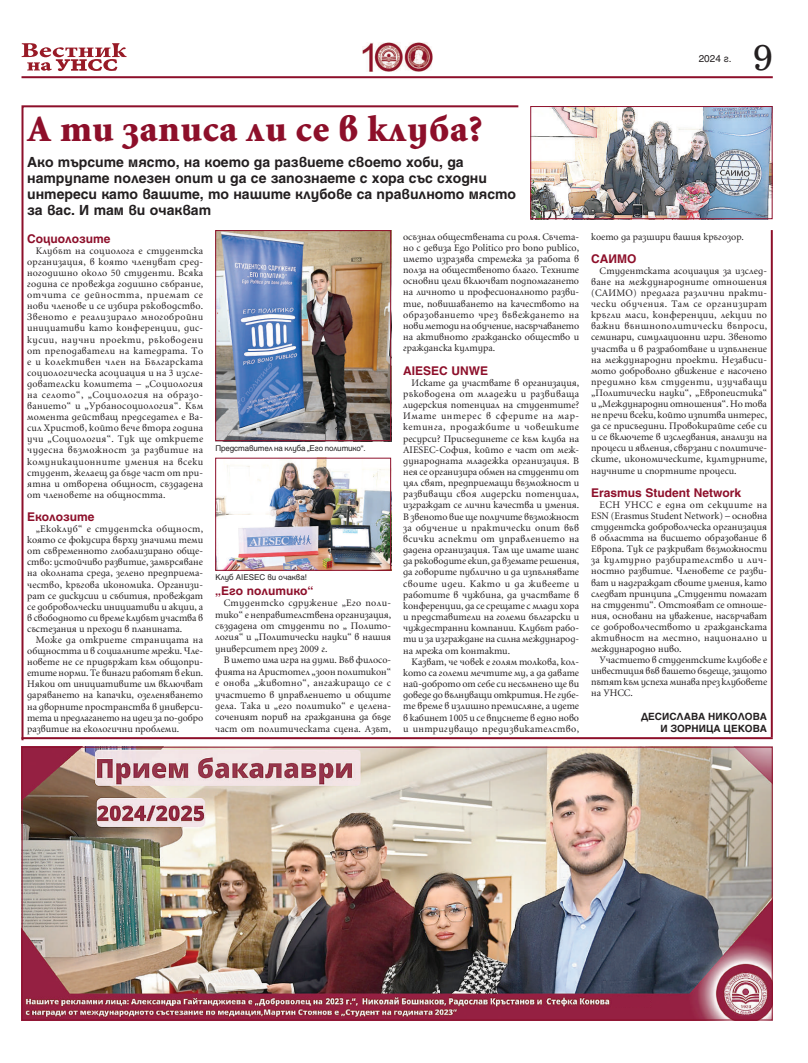
<style>
.page{position:relative;width:808px;height:1063px;background:#fff}
.page>*{position:absolute;margin:0;border:0;box-sizing:border-box;transform-origin:0 0}
.t1{font:900 37px "SP Lulin";letter-spacing:.025em;color:#8d0f2a}
.t2{font:35.9px "SP News Center";color:#231f20}
.t3{font:700 14px/16px "SP Herald";color:#231f20}
.t4{font:700 12px "SP Herald";color:#8d0f2a}
.t5{font:10px/11.1px "SP Lulin";color:#231f20;text-align:justify}
.t6{font:700 10px/12.1px "SP Herald";color:#231f20;text-align:right}
.t7{font:10px "SP Herald";color:#231f20}
.t8{font:8px "SP Herald";letter-spacing:-.01em;color:#231f20}
</style>
<div class="page">
<svg style="left:22px;top:43px;width:105px;height:28px"></svg>
<img style="left:362px;top:43px;width:70px;height:28px">
<hr style="left:22px;top:76px;width:751px;height:2px;background:#8d0f2a">
<img style="left:532px;top:108px;width:239px;height:109px">
<div style="left:530px;top:106px;width:243px;height:113px;border:1px solid #8d0f2a"></div>
<svg style="left:21px;top:105px;width:499px;height:636px"></svg>
<hr style="left:771px;top:230px;width:2px;height:507px;background:#8d0f2a">
<hr style="left:22px;top:737px;width:751px;height:2px;background:#8d0f2a">
<img style="left:24px;top:749px;width:747px;height:269px">
<div style="left:601px;top:997px;width:49px;height:10px;background:#951f42"></div>
<img style="left:324px;top:995px;width:287px;height:12px">
<p class="t7" style="left:699px;top:53px;width:34px">2024 г.</p>
<h2 class="t2" style="left:753px;top:35px;width:21px">9</h2>
<h1 class="t1" style="left:27px;top:110px;width:457px">А ти записа ли се в клуба?</h1>
<h3 class="t3" style="left:27px;top:154px;width:490px">Ако търсите място, на което да развиете своето хоби, да натрупате полезен опит и да се запознаете с хора със сходни интереси като вашите, то нашите клубове са правилното място за вас. И там ви очакват</h3>
<p class="t4" style="left:27px;top:231px;width:85px">Социолозите</p>
<p class="t5" style="left:27px;top:245px;width:178px;text-indent:9px">Клубът на социолога е студентска организация, в която членуват сред&shy;ногодишно около 50 студенти. Всяка година се провежда годишно събрание, отчита се дейността, приемат се нови членове и се избира ръководство.<br>Звеното е реализирало многобройни инициативи като конференции, дис&shy;кусии, научни проекти, ръководени от преподаватели на катедрата. То е и колективен член на Българската социологическа асоциация и на 3 изсле&shy;дователски комитета – „Социология на селото“, „Социология на образо&shy;ванието“ и „Урбаносоциология“. Към момента действащ председател е Ва&shy;сил Христов, който вече втора година учи „Социология“. Тук ще откриете чудесна възможност за развитие на комуникационните умения на всеки студент, желаещ да бъде част от при&shy;ятна и отворена общност, създадена от членовете на общността.</p>
<p class="t4" style="left:27px;top:510px;width:69px">Еколозите</p>
<p class="t5" style="left:27px;top:524px;width:178px;text-indent:9px">„Екоклуб“ е студентска общност, която се фокусира върху значими теми от съвременното глобализирано обще&shy;ство: устойчиво развитие, замърсяване на околната среда, зелено предприема&shy;чество, кръгова икономика. Организи&shy;рат се дискусии и събития, провеждат се доброволчески инициативи и акции, а в свободното си време клубът участва в състезания и преходи в планината.</p>
<p class="t5" style="left:27px;top:635px;width:178px;text-indent:8px">Може да откриете страницата на общността и в социалните мрежи. Чле&shy;новете не се придържат към общопри&shy;етите норми. Те винаги работят в екип.<br>Някои от инициативите им включват даряването на капачки, озеленяването на дворните пространства в универси&shy;тета и предлагането на идеи за по-добро развитие на екологични проблеми.</p>
<p class="t8" style="left:215px;top:444px;width:152px">Представител на клуба „Его политико“.</p>
<p class="t8" style="left:215px;top:572px;width:93px">Клуб AIESEC ви очаква!</p>
<p class="t4" style="left:215px;top:584px;width:100px">„Его политико“</p>
<p class="t5" style="left:215px;top:598px;width:178px;line-height:11.4px;text-indent:8px">Студентско сдружение „Его поли&shy;тико“ е неправителствена организация, създадена от студенти по „ Полито&shy;логия“ и „Политически науки“ в нашия университет през 2009 г.</p>
<p class="t5" style="left:215px;top:655px;width:177px;line-height:11.4px;text-indent:8px">В името има игра на думи. Във филосо&shy;фията на Аристотел „зоон политикон“ е онова „животно“, ангажиращо се с участието в управлението и общите дела. Така и „его политико“ е целена&shy;соченият порив на гражданина да бъде част от политическата сцена. Азът,</p>
<p class="t5" style="left:403px;top:231px;width:178px">осъзнал обществената си роля. Съчета&shy;но с девиза Ego Politico pro bono publico, името изразява стремежа за работа в полза на общественото благо. Техните основни цели включват подпомагането на личното и професионалното разви&shy;тие, повишаването на качеството на образованието чрез въвеждането на нови методи на обучение, насърчаването на активното гражданско общество и гражданска култура.</p>
<p class="t4" style="left:403px;top:363px;width:87px">AIESEC UNWE</p>
<p class="t5" style="left:403px;top:377px;width:178px;text-indent:8px">Искате да участвате в организация, ръководена от младежи и развиваща лидерския потенциал на студентите?<br>Имате интерес в сферите на мар&shy;кетинга, продажбите и човешките ресурси? Присъединете се към клуба на AIESEC-София, който е част от меж&shy;дународната младежка организация. В нея се организира обмен на студенти от цял свят, предприемащи възможност и развиващи своя лидерски потенциал, изграждат се лични качества и умения.<br>В звеното вие ще получите възможност за обучение и практически опит във всички аспекти от управлението на дадена организация. Там ще имате шанс да ръководите екип, да вземате решения, да говорите публично и да изпълнявате своите идеи. Както и да живеете и работите в чужбина, да участвате в конференции, да се срещате с млади хора и представители на големи български и чуждестранни компании. Клубът рабо&shy;ти и за изграждане на силна международ&shy;на мрежа от контакти.</p>
<p class="t5" style="left:403px;top:656px;width:177px;text-indent:8px">Казват, че човек е голям толкова, кол&shy;кото са големи мечтите му, а да давате най-доброто от себе си несъмнено ще ви доведе до вълнуващи открития. Не губе&shy;те време в излишно премисляне, а идете в кабинет 1005 и се впуснете в едно ново и интригуващо предизвикателство,</p>
<p class="t5" style="left:591px;top:231px;width:154px">което да разшири вашия кръгозор.</p>
<p class="t4" style="left:591px;top:252px;width:47px">САИМО</p>
<p class="t5" style="left:591px;top:266px;width:178px;text-indent:8px">Студентската асоциация за изслед&shy;ване на международните отношения (САИМО) предлага различни практи&shy;чески обучения. Там се организират кръгли маси, конференции, лекции по важни външнополитически въпроси, семинари, симулационни игри. Звеното участва и в разработване и изпълнение на международни проекти. Независи&shy;мото доброволно движение е насочено предимно към студенти, изучаващи „Политически науки“, „Европеистика“ и „Международни отношения“. Но това не пречи всеки, който изпитва интерес, да се присъедини. Провокирайте себе си и се включете в изследвания, анализи на процеси и явления, свързани с политиче&shy;ските, икономическите, културните, научните и спортните процеси.</p>
<p class="t4" style="left:591px;top:486px;width:152px">Erasmus Student Network</p>
<p class="t5" style="left:591px;top:500px;width:178px;text-indent:8px">ЕСН УНСС е една от секциите на ESN (Erasmus Student Network) – основна студентска доброволческа организация в областта на висшето образование в Европа. Тук се разкриват възможности за културно разбирателство и лич&shy;ностно развитие. Членовете се разви&shy;ват и надграждат своите умения, като следват принципа „Студенти помагат на студенти“. Отстояват се отноше&shy;ния, основани на уважение, насърчават се доброволчеството и гражданската активност на местно, национално и международно ниво.</p>
<p class="t5" style="left:591px;top:655px;width:178px;text-indent:8px">Участието в студентските клубове е инвестиция във вашето бъдеще, защото пътят към успеха минава през клубовете на УНСС.</p>
<p class="t6" style="left:641px;top:710px;width:128px">ДЕСИСЛАВА НИКОЛОВА<br>И ЗОРНИЦА ЦЕКОВА</p>
</div>
